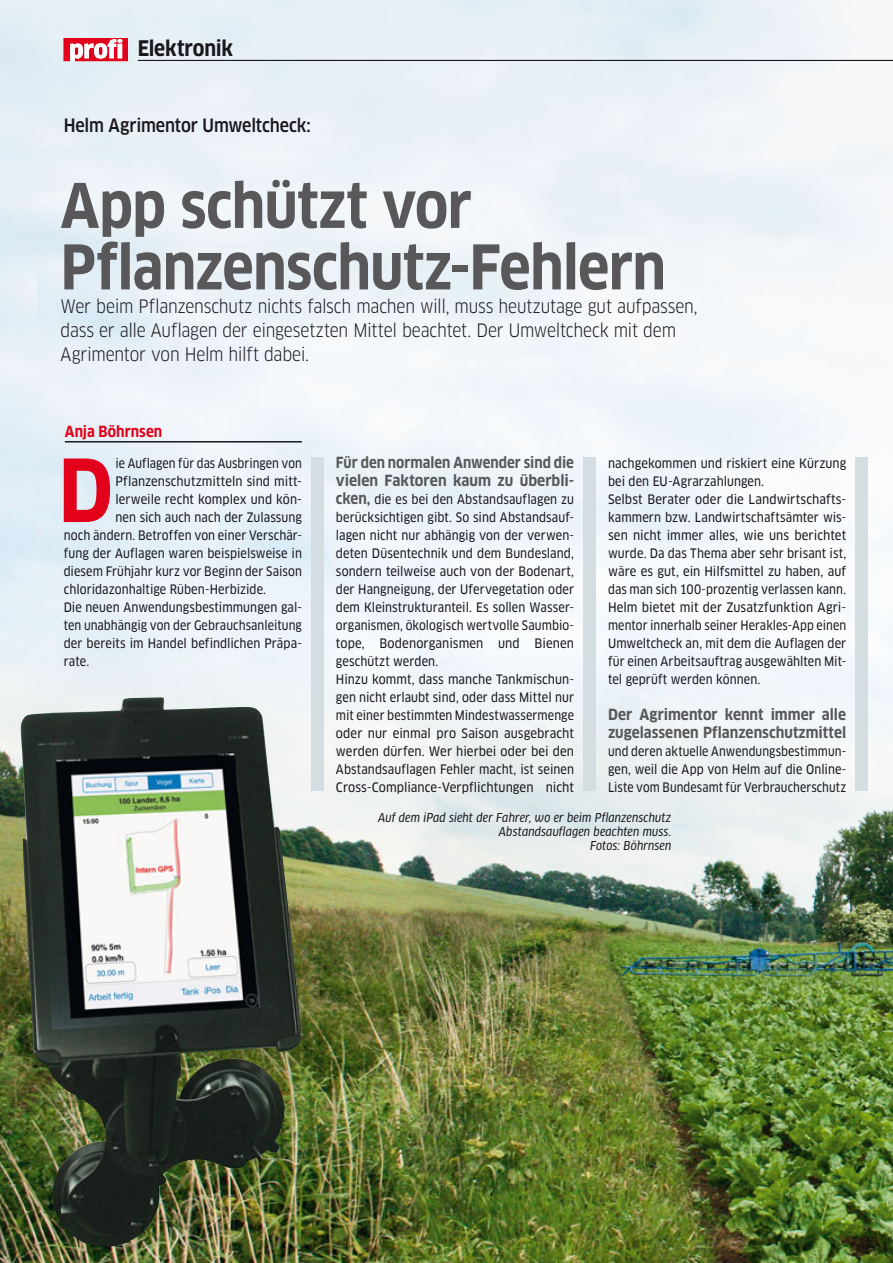
<style>
.page{position:relative;width:893px;height:1263px;background:#fff}
.page>*{position:absolute;margin:0;border:0;box-sizing:border-box;transform-origin:0 0}
.t1{font:700 condensed 84.75px "Clan OT";color:#e2001a}
.t2{font:700 condensed 60px/61.5px "Clan OT";letter-spacing:-.015em;color:#58585a}
.t3{font:700 condensed 21px "Clan OT";letter-spacing:-.01em;color:#1a171c}
.t4{font:condensed 18px/24px "Clan OT";letter-spacing:-.015em;color:#1a171c}
.t5{font:500 condensed 18px "Clan OT";letter-spacing:-.01em;color:#1a171c}
.t6{font:700 condensed 15px/18px "Clan OT";color:#58585a}
.t7{font:700 condensed 15px/18px "Clan OT";color:#58585a;scale:.95 1}
.t8{font:700 condensed 15px "Clan OT";letter-spacing:.005em;color:#e2001a}
.t9{font:12.75px/18px "Clan OT Narrow News";letter-spacing:.005em;color:#1a171c}
.t10{font:12.75px/18px "Clan OT Narrow News";letter-spacing:.005em;color:#1a171c;text-align:justify;scale:.94 1}
.t11{font:12.75px "Clan OT Narrow News";letter-spacing:.005em;color:#1a171c;scale:.96 1}
.t12{font:12.75px "Clan OT Narrow News";letter-spacing:.005em;color:#1a171c;scale:.95 1}
.t13{font:italic 12px/14.2px "Clan OT Narr News";letter-spacing:.01em;color:#1a171c;text-align:right;scale:.95 1}
.s1{font-family:"Clan OT";font-weight:700;font-stretch:condensed;font-size:15px;color:#58585a}
</style>
<div class="page">
<img style="left:0;top:0;width:893px;height:1263px">
<img style="left:21px;top:697px;width:281px;height:550px">
<hr style="left:65px;top:441px;width:237px;height:1px;background:#1a171c">
<div style="left:855px;top:457px;width:13px;height:334px;background:#d3dde2"></div>
<div style="left:583px;top:457px;width:13px;height:334px;background:#d3dde2"></div>
<div style="left:311px;top:457px;width:13px;height:334px;background:#d3dde2"></div>
<hr style="left:138px;top:60px;width:755px;height:1px;background:#1a171c">
<svg style="left:64px;top:38px;width:64px;height:23px"></svg>
<hr style="left:118px;top:44px;width:4px;height:14px;background:#fff">
<h3 class="t3" style="left:138px;top:40px;width:97px">Elektronik</h3>
<h3 class="t5" style="left:64px;top:118px;width:248px">Helm Agrimentor Umweltcheck:</h3>
<h2 class="t2" style="left:61px;top:177px;width:607px">App schützt vor<br>Pflanzenschutz-Fehlern</h2>
<h3 class="t4" style="left:61px;top:295px;width:639px">Wer beim Pflanzenschutz nichts falsch machen will, muss heutzutage gut aufpassen, dass er alle Auflagen der eingesetzten Mittel beachtet. Der Umweltcheck mit dem<br>Agrimentor von Helm hilft dabei.</h3>
<p class="t8" style="left:65px;top:425px;width:99px">Anja Böhrnsen</p>
<h1 class="t1" style="left:58px;top:456px;width:56px">D</h1>
<p class="t10" style="left:115px;top:455px;width:200px">ie Auflagen für das Ausbringen von</p>
<p class="t9" style="left:115px;top:473px;width:188px">Pflanzenschutzmitteln sind mitt-</p>
<p class="t9" style="left:115px;top:491px;width:188px">lerweile recht komplex und kön-</p>
<p class="t9" style="left:115px;top:509px;width:188px">nen sich auch nach der Zulassung</p>
<p class="t11" style="left:64px;top:530px;width:250px">noch ändern. Betroffen von einer Verschär-</p>
<p class="t9" style="left:64px;top:545px;width:240px">fung der Auflagen waren beispielsweise in</p>
<p class="t11" style="left:64px;top:566px;width:250px">diesem Frühjahr kurz vor Beginn der Saison</p>
<p class="t9" style="left:64px;top:581px;width:204px">chloridazonhaltige Rüben-Herbizide.</p>
<p class="t9" style="left:64px;top:599px;width:240px">Die neuen Anwendungsbestimmungen gal-</p>
<p class="t12" style="left:64px;top:620px;width:252px">ten unabhängig von der Gebrauchsanleitung</p>
<p class="t9" style="left:64px;top:635px;width:240px">der bereits im Handel befindlichen Präpa-</p>
<p class="t9" style="left:64px;top:653px;width:27px">rate.</p>
<p class="t7" style="left:336px;top:454px;width:252px">Für den normalen Anwender sind die vielen Faktoren kaum zu überbli-</p>
<p class="t9" style="left:336px;top:491px;width:240px"><span class="s1">cken,</span> die es bei den Abstandsauflagen zu berücksichtigen gibt. So sind Abstandsauf&shy;lagen nicht nur abhängig von der verwen&shy;deten Düsentechnik und dem Bundesland, sondern teilweise auch von der Bodenart, der Hangneigung, der Ufervegetation oder dem Kleinstrukturanteil. Es sollen Wasser&shy;organismen, ökologisch wertvolle Saumbio&shy;tope, Bodenorganismen und Bienen geschützt werden.<br>Hinzu kommt, dass manche Tankmischun&shy;gen nicht erlaubt sind, oder dass Mittel nur mit einer bestimmten Mindestwassermenge oder nur einmal pro Saison ausgebracht werden dürfen. Wer hierbei oder bei den Abstandsauflagen Fehler macht, ist seinen Cross-Compliance-Verpflichtungen nicht</p>
<p class="t9" style="left:608px;top:455px;width:240px">nachgekommen und riskiert eine Kürzung bei den EU-Agrarzahlungen.<br>Selbst Berater oder die Landwirtschafts&shy;kammern bzw. Landwirtschaftsämter wis&shy;sen nicht immer alles, wie uns berichtet wurde. Da das Thema aber sehr brisant ist, wäre es gut, ein Hilfsmittel zu haben, auf das man sich 100-prozentig verlassen kann.<br>Helm bietet mit der Zusatzfunktion Agri&shy;mentor innerhalb seiner Herakles-App einen Umweltcheck an, mit dem die Auflagen der für einen Arbeitsauftrag ausgewählten Mit&shy;tel geprüft werden können.</p>
<p class="t6" style="left:608px;top:706px;width:240px">Der Agrimentor kennt immer alle zugelassenen Pflanzenschutzmittel</p>
<p class="t10" style="left:608px;top:743px;width:255px">und deren aktuelle Anwendungsbestimmun&shy;gen, weil die App von Helm auf die Online-Liste vom Bundesamt für Verbraucherschutz</p>
<p class="t13" style="left:378px;top:811px;width:310px">Auf dem iPad sieht der Fahrer, wo er beim Pflanzen schutz<br>Abstandsauflagen beachten muss.<br>Fotos: Böhrnsen</p>
</div>
